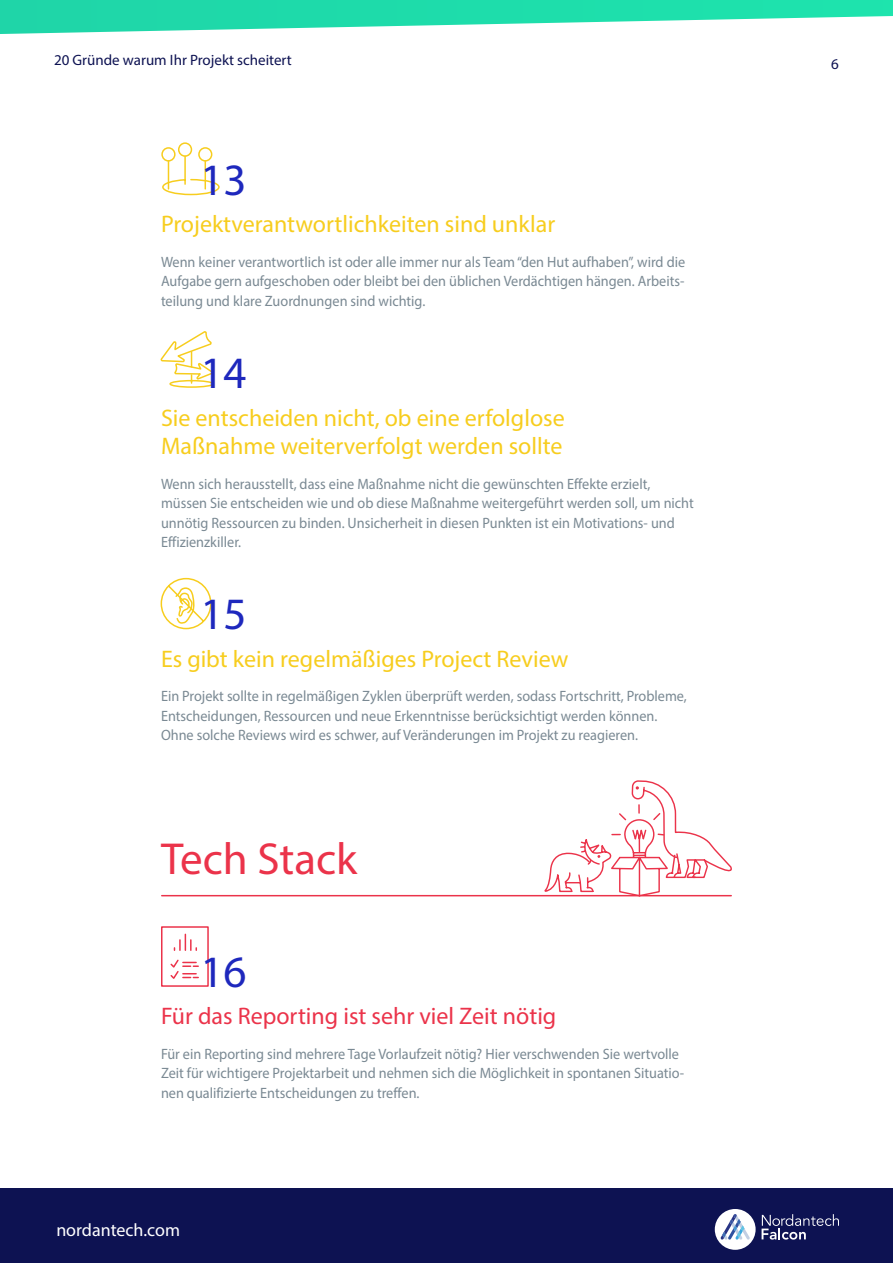
<style>
.page{position:relative;width:893px;height:1263px;background:#fff}
.page>*{position:absolute;margin:0;border:0;box-sizing:border-box;transform-origin:0 0}
.t1{font:45px "Myriad Pro";color:#eb334a}
.t2{font:45px "Myriad Pro";color:#1e28bd}
.t3{font:24px/28.8px "Myriad Pro";color:#f7cd1e}
.t4{font:24px "Myriad Pro";color:#eb334a}
.t5{font:18px "Myriad Pro";color:#fff}
.t6{font:15px/19.5px "Myriad Pro";color:#7a8993;scale:.95 1}
.t7{font:15px "Myriad Pro";color:#0d1252}
</style>
<div class="page">
<svg style="left:160px;top:577px;width:52px;height:53px"></svg>
<svg style="left:160px;top:331px;width:54px;height:57px"></svg>
<div style="left:178px;top:142px;width:14px;height:15px;border:2px solid #f7cd1e;border-radius:50%"></div>
<div style="left:198px;top:147px;width:14px;height:15px;border:2px solid #f7cd1e;border-radius:50%"></div>
<svg style="left:162px;top:155px;width:58px;height:41px"></svg>
<div style="left:161px;top:147px;width:15px;height:15px;border:2px solid #f7cd1e;border-radius:50%"></div>
<div style="left:0;top:1188px;width:893px;height:75px;background:#0d1252"></div>
<div style="left:715px;top:1209px;width:41px;height:41px;background:#fff;border-radius:50%"></div>
<svg style="left:720px;top:1214px;width:30px;height:26px"></svg>
<svg style="left:762px;top:1214px;width:77px;height:25px"></svg>
<svg style="left:0;top:0;width:893px;height:34px"></svg>
<svg style="left:543px;top:780px;width:189px;height:117px"></svg>
<hr style="left:162px;top:895px;width:569px;height:1px;background:#eb334a">
<div style="left:161px;top:926px;width:48px;height:61px;border:2px solid #eb334a"></div>
<svg style="left:174px;top:934px;width:23px;height:16px"></svg>
<svg style="left:170px;top:959px;width:29px;height:20px"></svg>
<p class="t7" style="left:54px;top:51px;width:239px">20 Gründe warum Ihr Projekt scheitert</p>
<p class="t7" style="left:831px;top:55px;width:9px">6</p>
<h1 class="t2" style="left:200px;top:152px;width:48px">13</h1>
<h2 class="t3" style="left:161px;top:210px;width:396px">Projektverantwortlichkeiten sind unklar</h2>
<p class="t6" style="left:161px;top:252px;width:553px;text-align:justify">Wenn keiner verantwortlich ist oder alle immer nur als Team “den Hut aufhaben”, wird die Aufgabe gern aufgeschoben oder bleibt bei den üblichen Verdächtigen hängen. Arbeits&shy;teilung und klare Zuordnungen sind wichtig.</p>
<h1 class="t2" style="left:200px;top:345px;width:48px">14</h1>
<h2 class="t3" style="left:161px;top:403px;width:405px">Sie entscheiden nicht, ob eine erfolglose<br>Maßnahme weiterverfolgt werden sollte</h2>
<p class="t6" style="left:161px;top:474px;width:562px">Wenn sich herausstellt, dass eine Maßnahme nicht die gewünschten Effekte erzielt, müssen Sie entscheiden wie und ob diese Maßnahme weitergeführt werden soll, um nicht unnötig Ressourcen zu binden. Unsicherheit in diesen Punkten ist ein Motivations- und Effizienzkiller.</p>
<h1 class="t2" style="left:200px;top:586px;width:48px">15</h1>
<h2 class="t3" style="left:161px;top:644px;width:409px">Es gibt kein regelmäßiges Project Review</h2>
<p class="t6" style="left:161px;top:686px;width:555px">Ein Projekt sollte in regelmäßigen Zyklen überprüft werden, sodass Fortschritt, Probleme,<br>Entscheidungen, Ressourcen und neue Erkenntnisse berücksichtigt werden können.<br>Ohne solche Reviews wird es schwer, auf Veränderungen im Projekt zu reagieren.</p>
<h1 class="t1" style="left:161px;top:831px;width:198px">Tech Stack</h1>
<h1 class="t2" style="left:200px;top:944px;width:48px">16</h1>
<h2 class="t4" style="left:161px;top:1001px;width:397px">Für das Reporting ist sehr viel Zeit nötig</h2>
<p class="t6" style="left:161px;top:1044px;width:552px">Für ein Reporting sind mehrere Tage Vorlaufzeit nötig? Hier verschwenden Sie wertvolle<br>Zeit für wichtigere Projektarbeit und nehmen sich die Möglichkeit in spontanen Situatio&shy;nen qualifizierte Entscheidungen zu treffen.</p>
<p class="t5" style="left:56px;top:1219px;width:125px">nordantech.com</p>
</div>
